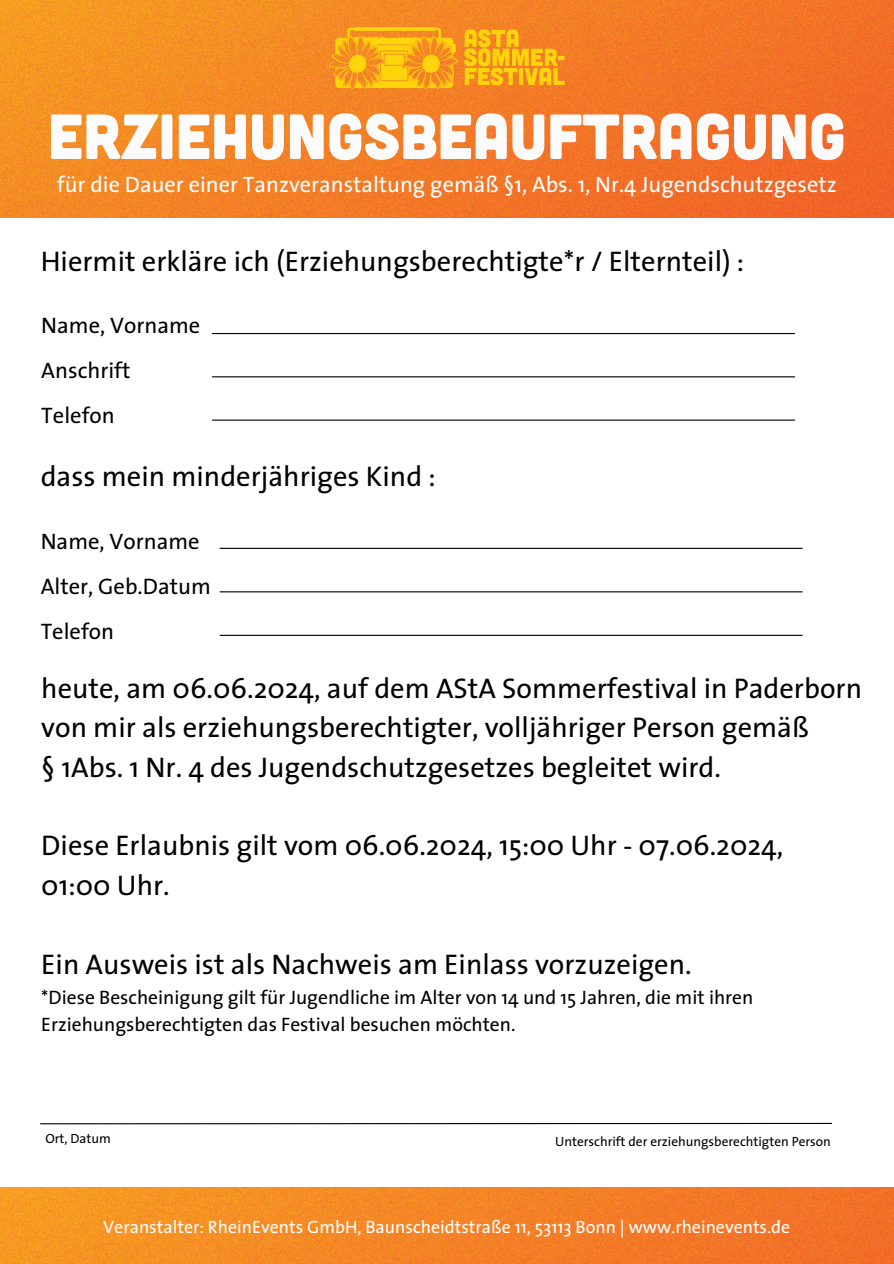
<style>
.page{position:relative;width:894px;height:1264px;background:#fff}
.page>*{position:absolute;margin:0;border:0;box-sizing:border-box;transform-origin:0 0}
.t1{font:63.6px "Cubano";color:#fbfbfb}
.t2{font:28.5px/39.3px "The Sans";color:#000}
.t3{font:22.5px/45px "The Sans";color:#000}
.t4{font:22.35px "The Sans";color:#fff}
.t5{font:19.5px/27px "The Sans";color:#000}
.t6{font:17.85px "The Sans";color:#fff}
.t7{font:13.35px "The Sans";color:#000}
</style>
<div class="page">
<img style="left:0;top:0;width:893px;height:217px">
<hr style="left:212px;top:333px;width:582px;height:1px;background:#000">
<hr style="left:212px;top:376px;width:582px;height:1px;background:#000">
<hr style="left:212px;top:419px;width:582px;height:1px;background:#000">
<hr style="left:220px;top:548px;width:582px;height:1px;background:#000">
<hr style="left:220px;top:591px;width:582px;height:1px;background:#000">
<hr style="left:220px;top:634px;width:582px;height:2px;background:#000">
<img style="left:329px;top:27px;width:235px;height:63px">
<hr style="left:40px;top:1122px;width:791px;height:2px;background:#000">
<img style="left:0;top:1187px;width:893px;height:76px">
<h2 class="t1" style="left:48px;top:95px;width:799px">ERZIEHUNGSBEAUFTRAGUNG</h2>
<h4 class="t4" style="left:57px;top:175px;width:781px">für die Dauer einer Tanzveranstaltung gemäß §1, Abs. 1, Nr.4 Jugendschutzgesetz</h4>
<h3 class="t2" style="left:41px;top:244px;width:704px">Hiermit erkläre ich (Erziehungsberechtigte*r / Elternteil) :</h3>
<p class="t3" style="left:41px;top:305px;width:160px">Name, Vorname<br>Anschrift<br>Telefon</p>
<h2 class="t2" style="left:41px;top:459px;width:396px">dass mein minderjähriges Kind :</h2>
<h3 class="t3" style="left:41px;top:520px;width:171px">Name, Vorname<br>Alter, Geb.Datum<br>Telefon</h3>
<h3 class="t2" style="left:41px;top:671px;width:822px">heute, am 06.06.2024, auf dem AStA Sommerfestival in Paderborn von mir als erziehungsberechtigter, volljähriger Person gemäß<br>§ 1Abs. 1 Nr. 4 des Jugendschutzgesetzes begleitet wird.</h3>
<h2 class="t2" style="left:41px;top:828px;width:743px">Diese Erlaubnis gilt vom 06.06.2024, 15:00 Uhr - 07.06.2024,<br>01:00 Uhr.</h2>
<h2 class="t2" style="left:41px;top:946px;width:651px">Ein Ausweis ist als Nachweis am Einlass vorzuzeigen.</h2>
<h2 class="t5" style="left:41px;top:985px;width:713px">*Diese Bescheinigung gilt für Jugendliche im Alter von 14 und 15 Jahren, die mit ihren<br>Erziehungsberechtigten das Festival besuchen möchten.</h2>
<h4 class="t7" style="left:45px;top:1132px;width:67px">Ort, Datum</h4>
<p class="t7" style="left:555px;top:1135px;width:277px">Unterschrift der erziehungsberechtigten Person</p>
<p class="t6" style="left:103px;top:1219px;width:688px">Veranstalter: RheinEvents GmbH, Baunscheidtstraße 11, 53113 Bonn | www.rheinevents.de</p>
</div>
